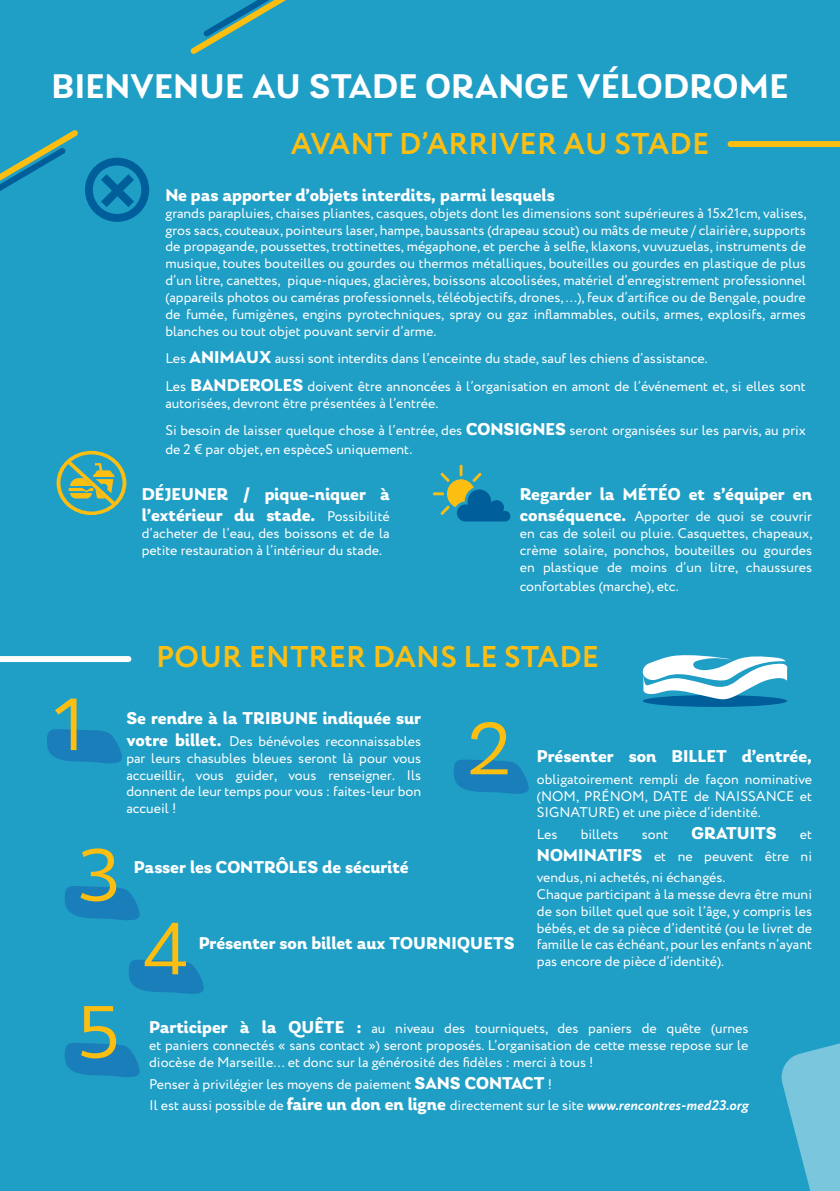
<style>
.page{position:relative;width:840px;height:1191px;background:#fff}
.page>*{position:absolute;margin:0;border:0;box-sizing:border-box;transform-origin:0 0}
.t1{font:78px/156.8px "Laca";color:#fdbe12}
.t2{font:600 36px "Laca";letter-spacing:.01em;color:#fff}
.t3{font:700 30px "Circe";letter-spacing:.01em;color:#fdbe12}
.t4{font:700 18px/21.6px "Laca";color:#fff}
.t5{font:14px/16.8px "Circe";color:#fff;text-align:justify}
.s1{font-family:"Laca";font-weight:700;font-size:18px}
.s2{font-family:"Circe";font-weight:400;font-size:14px}
.s3{font-weight:700;font-style:italic}
</style>
<div class="page">
<div style="left:0;top:0;width:839px;height:1191px;background:#209fc6"></div>
<svg style="left:190px;top:0;width:96px;height:54px"></svg>
<svg style="left:47px;top:729px;width:75px;height:34px"></svg>
<svg style="left:453px;top:759px;width:76px;height:35px"></svg>
<svg style="left:65px;top:886px;width:75px;height:34px"></svg>
<svg style="left:65px;top:1043px;width:75px;height:34px"></svg>
<svg style="left:128px;top:959px;width:76px;height:35px"></svg>
<svg style="left:727px;top:141px;width:112px;height:6px"></svg>
<svg style="left:0;top:656px;width:131px;height:6px"></svg>
<svg style="left:781px;top:1043px;width:58px;height:148px"></svg>
<svg style="left:0;top:130px;width:149px;height:385px"></svg>
<svg style="left:432px;top:465px;width:78px;height:56px"></svg>
<div style="left:642px;top:695px;width:144px;height:12px;background:#005f9b;border-radius:50%"></div>
<svg style="left:642px;top:655px;width:144px;height:44px"></svg>
<h2 class="t2" style="left:52px;top:65px;width:737px">BIENVENUE AU STADE ORANGE VÉLODROME</h2>
<h3 class="t3" style="left:291px;top:123px;width:419px">AVANT D’ARRIVER AU STADE</h3>
<p class="t4" style="left:165px;top:184px;width:390px">Ne pas apporter d’objets interdits, parmi lesquels</p>
<p class="t5" style="left:165px;top:205px;width:642px">grands parapluies, chaises pliantes, casques, objets dont les dimensions sont supérieures à 15x21cm, valises, gros sacs, couteaux, pointeurs laser, hampe, baussants (drapeau scout) ou mâts de meute / clairière, supports de propagande, poussettes, trottinettes, mégaphone, et perche à selfie, klaxons, vuvuzuelas, instruments de musique, toutes bouteilles ou gourdes ou thermos métalliques, bouteilles ou gourdes en plastique de plus d’un litre, canettes, pique-niques, glacières, boissons alcoolisées, matériel d’enregistrement professionnel (appareils photos ou caméras professionnels, téléobjectifs, drones, …), feux d’artifice ou de Bengale, poudre de fumée, fumigènes, engins pyrotechniques, spray ou gaz inflammables, outils, armes, explosifs, armes blanches ou tout objet pouvant servir d’arme.</p>
<p class="t5" style="left:165px;top:345px;width:641px;line-height:27.6px">Les <span class="s1">ANIMAUX</span> aussi sont interdits dans l’enceinte du stade, sauf les chiens d’assistance.<br>Les <span class="s1">BANDEROLES</span> doivent être annoncées à l’organisation en amont de l’événement et, si elles sont</p>
<p class="t5" style="left:165px;top:389px;width:641px;line-height:27.6px">autorisées, devront être présentées à l’entrée.<br>Si besoin de laisser quelque chose à l’entrée, des <span class="s1">CONSIGNES</span> seront organisées sur les parvis, au prix</p>
<p class="t5" style="left:165px;top:441px;width:248px">de 2 € par objet, en espèceS uniquement.</p>
<p class="t4" style="left:142px;top:483px;width:249px">DÉJEUNER / pique-niquer à l’extérieur du stade. <span class="s2">Possibilité</span></p>
<p class="t5" style="left:142px;top:525px;width:249px">d’acheter de l’eau, des boissons et de la petite restauration à l’intérieur du stade.</p>
<p class="t4" style="left:519px;top:483px;width:293px">Regarder la MÉTÉO et s’équiper en</p>
<p class="t5" style="left:519px;top:508px;width:294px"><span class="s1">conséquence.</span> Apporter de quoi se couvrir en cas de soleil ou pluie. Casquettes, chapeaux, crème solaire, ponchos, bouteilles ou gourdes en plastique de moins d’un litre, chaussures</p>
<p class="t5" style="left:519px;top:578px;width:160px">confortables (marche), etc.</p>
<h3 class="t3" style="left:156px;top:637px;width:444px">POUR ENTRER DANS LE STADE</h3>
<h1 class="t1" style="left:52px;top:647px;width:37px">1</h1>
<h1 class="t1" style="left:77px;top:797px;width:44px">3<br>5</h1>
<p class="t4" style="left:126px;top:707px;width:296px">Se rendre à la TRIBUNE indiquée sur</p>
<p class="t5" style="left:126px;top:733px;width:296px"><span class="s1">votre billet.</span> Des bénévoles reconnaissables par leurs chasubles bleues seront là pour vous accueillir, vous guider, vous renseigner. Ils donnent de leur temps pour vous : faites-leur bon accueil !</p>
<p class="t4" style="left:134px;top:856px;width:276px">Passer les CONTRÔLES de sécurité</p>
<h1 class="t1" style="left:466px;top:671px;width:47px">2</h1>
<h1 class="t1" style="left:141px;top:871px;width:49px">4</h1>
<p class="t4" style="left:199px;top:932px;width:317px">Présenter son billet aux TOURNIQUETS</p>
<p class="t4" style="left:536px;top:745px;width:276px">Présenter son BILLET d’entrée,</p>
<p class="t5" style="left:536px;top:771px;width:276px">obligatoirement rempli de façon nominative (NOM, PRÉNOM, DATE de NAISSANCE et SIGNATURE) et une pièce d’identité.</p>
<p class="t5" style="left:536px;top:826px;width:22px">Les</p>
<p class="t5" style="left:580px;top:826px;width:39px">billets</p>
<p class="t5" style="left:641px;top:826px;width:28px">sont</p>
<p class="t4" style="left:691px;top:822px;width:86px">GRATUITS</p>
<p class="t5" style="left:536px;top:824px;width:276px;line-height:21.6px;text-indent:263px">et <span class="s1">NOMINATIFS</span> et ne peuvent être ni vendus, ni achetés, ni échangés.</p>
<p class="t5" style="left:536px;top:886px;width:276px">Chaque participant à la messe devra être muni de son billet quel que soit l’âge, y compris les bébés, et de sa pièce d’identité (ou le livret de famille le cas échéant, pour les enfants n’ayant pas encore de pièce d’identité).</p>
<p class="t5" style="left:149px;top:1020px;width:600px"><span class="s1">Participer à la QUÊTE :</span> au niveau des tourniquets, des paniers de quête (urnes et paniers connectés « sans contact ») seront proposés. L’organisation de cette messe repose sur le diocèse de Marseille… et donc sur la générosité des fidèles : merci à tous !</p>
<p class="t5" style="left:149px;top:1073px;width:600px;line-height:21.6px">Penser à privilégier les moyens de paiement <span class="s1">SANS CONTACT</span> !<br>Il est aussi possible de <span class="s1">faire un don en ligne</span> directement sur le site <span class="s3">www.rencontres-med23.org</span></p>
</div>
